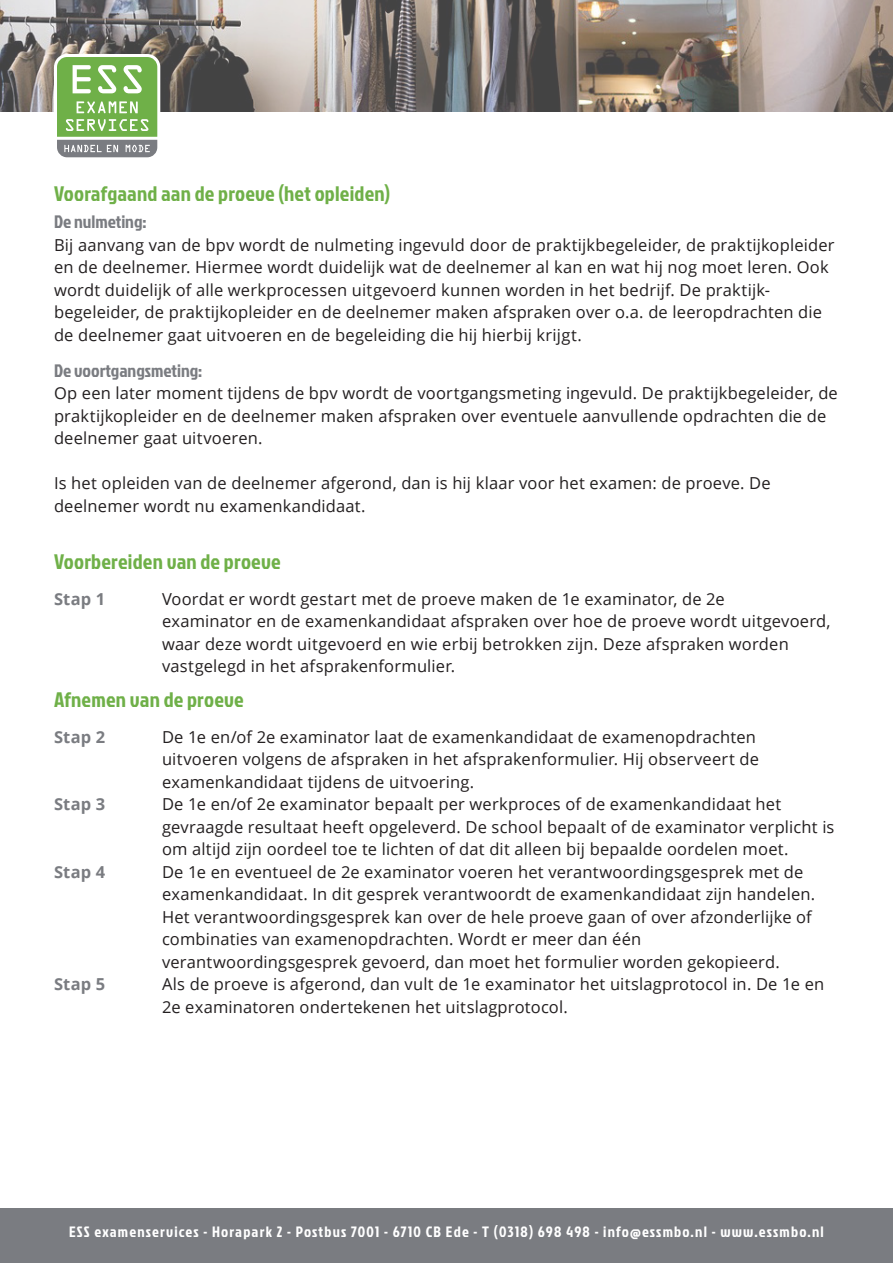
<style>
.page{position:relative;width:893px;height:1263px;background:#fff}
.page>*{position:absolute;margin:0;border:0;box-sizing:border-box;transform-origin:0 0}
.Titel{font:21px "Jockey One";letter-spacing:.01em;color:#6fb048}
.Titel2{font:18px "Jockey One";color:#7a7c81}
.tekst{font:16.5px/22.5px "Open Sans";letter-spacing:.01em;color:#231f20}
.tekst-2{font:700 16.5px "Open Sans";letter-spacing:.01em;color:#7a7c81}
.t1{font:15px "Jockey One";letter-spacing:.08em;color:#fff}
</style>
<div class="page">
<div style="left:0;top:1209px;width:893px;height:54px;background:#7a7c81"></div>
<img style="left:0;top:0;width:893px;height:112px">
<svg style="left:54px;top:54px;width:106px;height:104px"></svg>
<p class="Titel" style="left:54px;top:179px;width:338px">Voorafgaand aan de proeve (het opleiden)</p>
<p class="Titel2" style="left:54px;top:209px;width:94px">De nulmeting:</p>
<p class="tekst" style="left:54px;top:233px;width:782px">Bij aanvang van de bpv wordt de nulmeting ingevuld door de praktijkbegeleider, de praktijkopleider en de deelnemer. Hiermee wordt duidelijk wat de deelnemer al kan en wat hij nog moet leren. Ook wordt duidelijk of alle werkprocessen uitgevoerd kunnen worden in het bedrijf. De praktijk-</p>
<p class="tekst" style="left:54px;top:301px;width:769px">begeleider, de praktijkopleider en de deelnemer maken afspraken over o.a. de leeropdrachten die de deelnemer gaat uitvoeren en de begeleiding die hij hierbij krijgt.</p>
<p class="Titel2" style="left:54px;top:357px;width:150px">De voortgangsmeting:</p>
<p class="tekst" style="left:54px;top:382px;width:785px">Op een later moment tijdens de bpv wordt de voortgangsmeting ingevuld. De praktijkbegeleider, de praktijkopleider en de deelnemer maken afspraken over eventuele aanvullende opdrachten die de deelnemer gaat uitvoeren.</p>
<p class="tekst" style="left:54px;top:472px;width:718px">Is het opleiden van de deelnemer afgerond, dan is hij klaar voor het examen: de proeve. De</p>
<p class="tekst" style="left:54px;top:494px;width:313px">deelnemer wordt nu examenkandidaat.</p>
<p class="Titel" style="left:54px;top:546px;width:228px">Voorbereiden van de proeve</p>
<p class="tekst-2" style="left:54px;top:587px;width:53px">Stap 1</p>
<p class="tekst" style="left:162px;top:587px;width:670px">Voordat er wordt gestart met de proeve maken de 1e examinator, de 2e<br>examinator en de examenkandidaat afspraken over hoe de proeve wordt uitgevoerd, waar deze wordt uitgevoerd en wie erbij betrokken zijn. Deze afspraken worden vastgelegd in het afsprakenformulier.</p>
<p class="Titel" style="left:54px;top:684px;width:191px">Afnemen van de proeve</p>
<p class="tekst-2" style="left:54px;top:725px;width:53px">Stap 2</p>
<p class="tekst" style="left:162px;top:725px;width:599px">De 1e en/of 2e examinator laat de examenkandidaat de examenopdrachten uitvoeren volgens de afspraken in het afsprakenformulier. Hij observeert de examenkandidaat tijdens de uitvoering.</p>
<p class="tekst-2" style="left:54px;top:793px;width:53px">Stap 3</p>
<p class="tekst" style="left:162px;top:793px;width:674px">De 1e en/of 2e examinator bepaalt per werkproces of de examenkandidaat het gevraagde resultaat heeft opgeleverd. De school bepaalt of de examinator verplicht is om altijd zijn oordeel toe te lichten of dat dit alleen bij bepaalde oordelen moet.</p>
<p class="tekst-2" style="left:54px;top:860px;width:53px">Stap 4</p>
<p class="tekst" style="left:162px;top:860px;width:655px">De 1e en eventueel de 2e examinator voeren het verantwoordingsgesprek met de examenkandidaat. In dit gesprek verantwoordt de examenkandidaat zijn handelen.<br>Het verantwoordingsgesprek kan over de hele proeve gaan of over afzonderlijke of combinaties van examenopdrachten. Wordt er meer dan één</p>
<p class="tekst" style="left:162px;top:950px;width:619px">verantwoordingsgesprek gevoerd, dan moet het formulier worden gekopieerd.</p>
<p class="tekst-2" style="left:54px;top:973px;width:53px">Stap 5</p>
<p class="tekst" style="left:162px;top:973px;width:664px">Als de proeve is afgerond, dan vult de 1e examinator het uitslagprotocol in. De 1e en<br>2e examinatoren ondertekenen het uitslagprotocol.</p>
<p class="t1" style="left:69px;top:1220px;width:756px">ESS examenservices - Horapark 2 - Postbus 7001 - 6710 CB Ede - T (0318) 698 498 - info@essmbo.nl - www.essmbo.nl</p>
</div>
